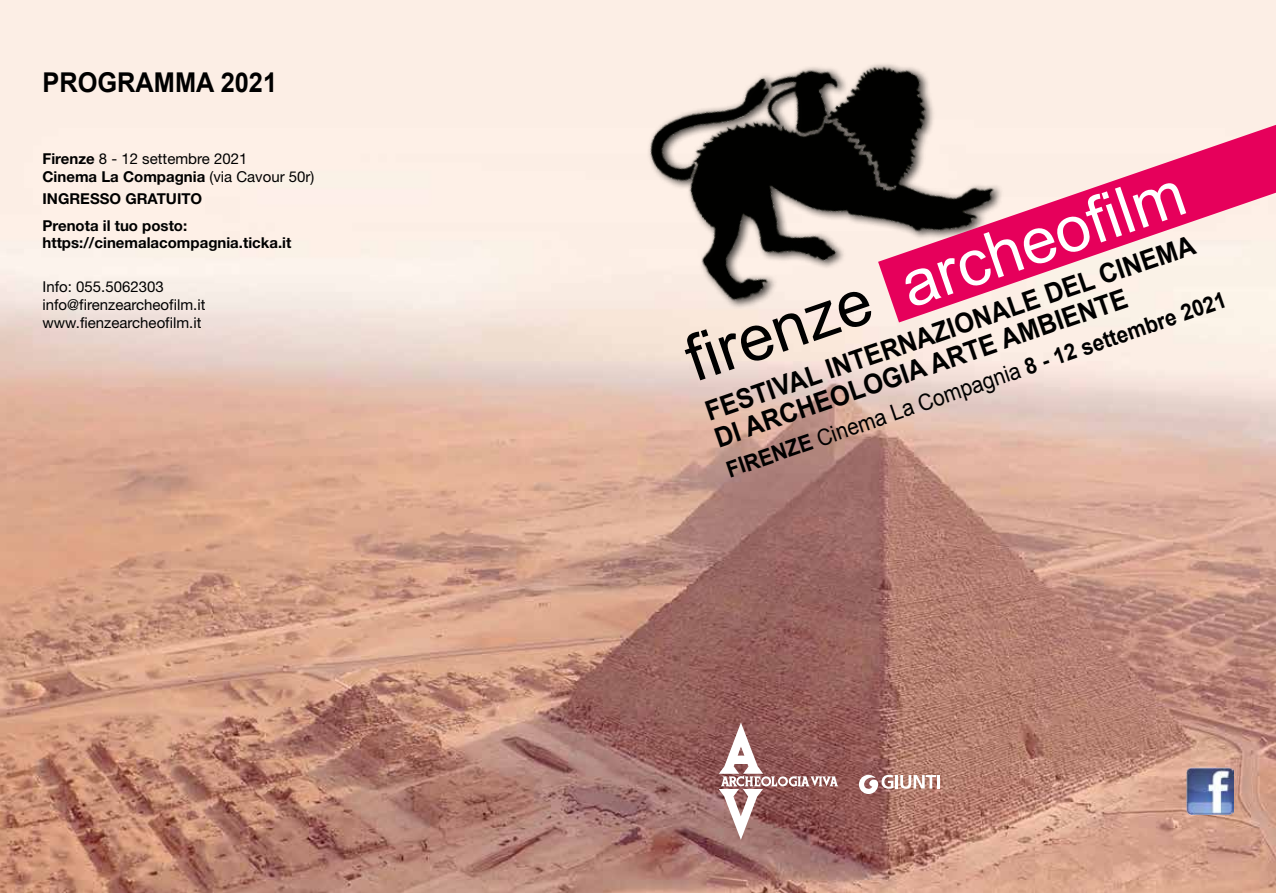
<style>
.page{position:relative;width:1276px;height:893px;background:#fff}
.page>*{position:absolute;margin:0;border:0;box-sizing:border-box;transform-origin:0 0}
.t1{font:64.8px "Arial";color:#fff}
.t2{font:700 27.3px/28.2px "Arial";color:#000;scale:.93 1}
.t3{font:700 22.5px "Arial";color:#000;scale:.93 1}
.t4{font:15px/18px "Helvetica Neue LT Std";color:#000}
.t5{font:700 15px/26.7px "Helvetica Neue LT Std";color:#000}
.s1{font-weight:700}
.s2{color:#000}
.s3{font-weight:400}
</style>
<div class="page">
<img style="left:0;top:0;width:1276px;height:893px">
<img style="left:598px;top:0;width:448px;height:345px">
<svg style="left:878px;top:125px;width:398px;height:197px;background:#e18da5"></svg>
<svg style="left:858px;top:774px;width:81px;height:21px"></svg>
<svg style="left:718px;top:722px;width:120px;height:118px;background:#a07270"></svg>
<img style="left:1187px;top:768px;width:46px;height:46px">
<h2 class="t2" style="left:43px;top:69px;width:254px">PROGRAMMA 2021</h2>
<p class="t4" style="left:43px;top:149px;width:273px"><span class="s1">Firenze</span> 8 - 12 settembre 2021<br><span class="s1">Cinema La Compagnia</span> (via Cavour 50r)</p>
<p class="t5" style="left:43px;top:185px;width:161px">INGRESSO GRATUITO<br>Prenota il tuo posto:</p>
<p class="t5" style="left:43px;top:228px;width:250px">https://cinemalacompagnia.ticka.it</p>
<p class="t4" style="left:43px;top:277px;width:164px">Info: 055.5062303 info@firenzearcheofilm.it www.fienzearcheofilm.it</p>
<h1 class="t1" style="left:674px;top:321px;width:525px;rotate:-19deg"><span class="s2">firenze</span> archeofilm</h1>
<h2 class="t2" style="left:702px;top:399px;width:556px;rotate:-19deg">FESTIVAL INTERNAZIONALE DEL CINEMA<br>DI ARCHEOLOGIA ARTE AMBIENTE</h2>
<h3 class="t3" style="left:722px;top:456px;width:568px;rotate:-19deg">FIRENZE <span class="s3">Cinema La Compagnia</span> 8 - 12 settembre 2021</h3>
</div>
